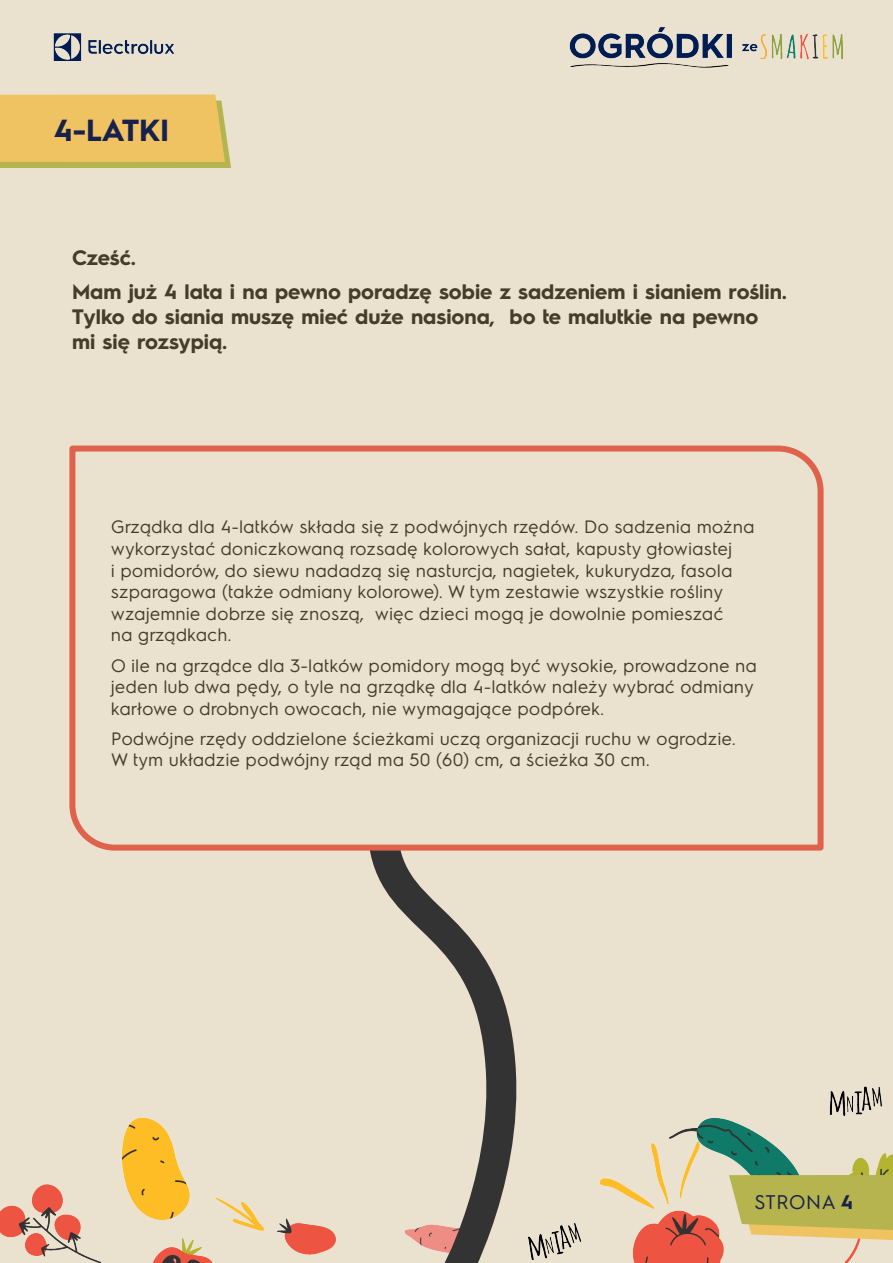
<style>
.page{position:relative;width:893px;height:1263px;background:#eae1ce}
.page>*{position:absolute;margin:0;border:0;box-sizing:border-box;transform-origin:0 0}
.t1{font:700 30.6px "Electrolux Sans";letter-spacing:-.005em;color:#17214e}
.t2{font:700 21px/25.2px "Electrolux Sans";color:#463d29}
.t3{font:19.8px "Electrolux Sans";color:#17214e}
.t4{font:18px/21.6px "Electrolux Sans";color:#463d29}
.s1{font-weight:700}
</style>
<div class="page">
<img style="left:0;top:27px;width:843px;height:68px">
<img style="left:0;top:1086px;width:893px;height:177px">
<svg style="left:0;top:126px;width:231px;height:42px;background:#b9b758"></svg>
<div style="left:0;top:95px;width:225px;height:67px;background:#efc262"></div>
<svg style="left:353px;top:854px;width:199px;height:409px"></svg>
<svg style="left:69px;top:445px;width:755px;height:409px"></svg>
<div style="left:739px;top:1184px;width:154px;height:74px;background:#eae1ce"></div>
<svg style="left:729px;top:1175px;width:164px;height:73px"></svg>
<p class="t1" style="left:54px;top:109px;width:117px">4-LATKI</p>
<p class="t2" style="left:72px;top:244px;width:65px">Cześć.</p>
<p class="t2" style="left:72px;top:277px;width:716px">Mam już 4 lata i na pewno poradzę sobie z sadzeniem i sianiem roślin.<br>Tylko do siania muszę mieć duże nasiona, bo te malutkie na pewno mi się rozsypią.</p>
<p class="t4" style="left:111px;top:515px;width:645px">Grządka dla 4-latków składa się z podwójnych rzędów. Do sadzenia można wykorzystać doniczkowaną rozsadę kolorowych sałat, kapusty głowiastej<br>i pomidorów, do siewu nadadzą się nasturcja, nagietek, kukurydza, fasola szparagowa (także odmiany kolorowe). W tym zestawie wszystkie rośliny wzajemnie dobrze się znoszą, więc dzieci mogą je dowolnie pomieszać<br>na grządkach.</p>
<p class="t4" style="left:111px;top:653px;width:647px">O ile na grządce dla 3-latków pomidory mogą być wysokie, prowadzone na jeden lub dwa pędy, o tyle na grządkę dla 4-latków należy wybrać odmiany karłowe o drobnych owocach, nie wymagające podpórek.</p>
<p class="t4" style="left:111px;top:727px;width:626px">Podwójne rzędy oddzielone ścieżkami uczą organizacji ruchu w ogrodzie.<br>W tym układzie podwójny rząd ma 50 (60) cm, a ścieżka 30 cm.</p>
<p class="t3" style="left:754px;top:1188px;width:101px">STRONA <span class="s1">4</span></p>
</div>
